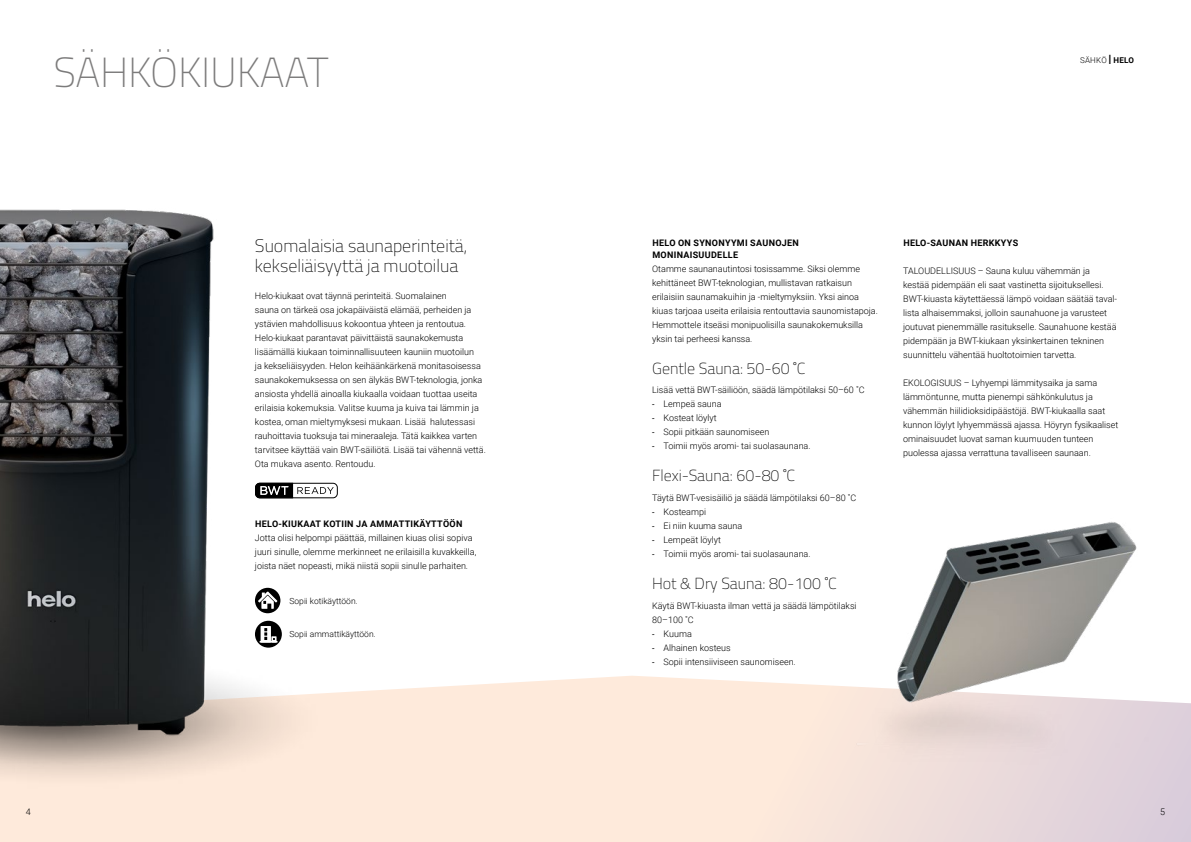
<style>
.page{position:relative;width:1191px;height:842px;background:#fff}
.page>*{position:absolute;margin:0;border:0;box-sizing:border-box;transform-origin:0 0}
.t1{font:100 42px "Titillium";letter-spacing:-.005em;color:#7c7b7b}
.t2{font:100 18px/20px "Titillium";color:#000}
.t3{font:100 16px "Titillium";color:#000}
.t4{font:300 9px/14px "Roboto";color:#000}
.t5{font:700 9px/12px "Roboto";letter-spacing:.035em;color:#000}
.t6{font:300 8.5px "Roboto";color:#000}
.t7{font:300 8px "Roboto";letter-spacing:.035em;color:#000}
.s1{font-weight:700;font-size:12.8px}
.s2{font-weight:700}
.s3{font-family:"Arial Narrow";font-weight:400}
</style>
<div class="page">
<svg style="left:481px;top:676px;width:710px;height:166px;background:#f6e4db"></svg>
<img style="left:0;top:209px;width:481px;height:633px">
<img style="left:809px;top:522px;width:382px;height:246px">
<div style="left:255px;top:483px;width:82px;height:15px;border:1px solid #000;border-radius:4px"></div>
<svg style="left:255px;top:483px;width:79px;height:15px"></svg>
<div style="left:255px;top:588px;width:25px;height:25px;background:#000;border-radius:50%"></div>
<svg style="left:258px;top:591px;width:19px;height:18px"></svg>
<div style="left:255px;top:621px;width:27px;height:27px;background:#000;border-radius:50%"></div>
<div style="left:260px;top:626px;width:11px;height:17px;background:#fff"></div>
<svg style="left:259px;top:628px;width:19px;height:15px"></svg>
<h1 class="t1" style="left:54px;top:42px;width:277px">SÄHKÖKIUKAAT</h1>
<h2 class="t2" style="left:255px;top:235px;width:214px">Suomalaisia saunaperinteitä, kekseliäisyyttä ja muotoilua</h2>
<p class="t4" style="left:255px;top:289px;width:232px">Helo-kiukaat ovat täynnä perinteitä. Suomalainen<br>sauna on tärkeä osa jokapäiväistä elämää, perheiden ja ystävien mahdollisuus kokoontua yhteen ja rentoutua.<br>Helo-kiukaat parantavat päivittäistä saunakokemusta lisäämällä kiukaan toiminnallisuuteen kauniin muotoilun<br>ja kekseliäisyyden. Helon keihäänkärkenä monitasoisessa saunakokemuksessa on sen älykäs BWT-teknologia, jonka ansiosta yhdellä ainoalla kiukaalla voidaan tuottaa useita erilaisia kokemuksia. Valitse kuuma ja kuiva tai lämmin ja kostea, oman mieltymyksesi mukaan. Lisää halutessasi rauhoittavia tuoksuja tai mineraaleja. Tätä kaikkea varten tarvitsee käyttää vain BWT-säiliötä. Lisää tai vähennä vettä.<br>Ota mukava asento. Rentoudu.</p>
<p class="t5" style="left:255px;top:518px;width:209px">HELO-KIUKAAT KOTIIN JA AMMATTIKÄYTTÖÖN</p>
<p class="t4" style="left:255px;top:531px;width:223px">Jotta olisi helpompi päättää, millainen kiuas olisi sopiva juuri sinulle, olemme merkinneet ne erilaisilla kuvakkeilla, joista näet nopeasti, mikä niistä sopii sinulle parhaiten.</p>
<p class="t6" style="left:289px;top:595px;width:70px">Sopii kotikäyttöön.</p>
<p class="t6" style="left:289px;top:628px;width:88px">Sopii ammattikäyttöön.</p>
<p class="t7" style="left:1080px;top:54px;width:56px">SÄHKÖ <span class="s1">I</span> <span class="s2">HELO</span></p>
<p class="t5" style="left:652px;top:236px;width:148px">HELO ON SYNONYYMI SAUNOJEN<br>MONINAISUUDELLE</p>
<p class="t4" style="left:652px;top:261px;width:227px">Otamme saunanautintosi tosissamme. Siksi olemme kehittäneet BWT-teknologian, mullistavan ratkaisun erilaisiin saunamakuihin ja -mieltymyksiin. Yksi ainoa kiuas tarjoaa useita erilaisia rentouttavia saunomistapoja.<br>Hemmottele itseäsi monipuolisilla saunakokemuksilla yksin tai perheesi kanssa.</p>
<h3 class="t3" style="left:652px;top:357px;width:155px">Gentle Sauna: 50-60 ˚C</h3>
<p class="t4" style="left:652px;top:383px;width:214px">Lisää vettä BWT-säiliöön, säädä lämpötilaksi 50–60 ˚C</p>
<p class="t4" style="left:652px;top:397px;width:71px"><span class="s3">-</span> Lempeä sauna</p>
<p class="t4" style="left:652px;top:411px;width:66px"><span class="s3">-</span> Kosteat löylyt</p>
<p class="t4" style="left:652px;top:425px;width:119px"><span class="s3">-</span> Sopii pitkään saunomiseen</p>
<p class="t4" style="left:652px;top:439px;width:160px"><span class="s3">-</span> Toimii myös aromi- tai suolasaunana.</p>
<h3 class="t3" style="left:652px;top:464px;width:145px">Flexi-Sauna: 60-80 ˚C</h3>
<p class="t4" style="left:652px;top:490px;width:206px">Täytä BWT-vesisäiliö ja säädä lämpötilaksi 60–80 ˚C</p>
<p class="t4" style="left:652px;top:504px;width:55px"><span class="s3">-</span> Kosteampi</p>
<p class="t4" style="left:652px;top:518px;width:92px"><span class="s3">-</span> Ei niin kuuma sauna</p>
<p class="t4" style="left:652px;top:532px;width:70px"><span class="s3">-</span> Lempeät löylyt</p>
<p class="t4" style="left:652px;top:546px;width:160px"><span class="s3">-</span> Toimii myös aromi- tai suolasaunana.</p>
<h3 class="t3" style="left:652px;top:572px;width:186px">Hot &amp; Dry Sauna: 80-100 ˚C</h3>
<p class="t4" style="left:652px;top:598px;width:206px">Käytä BWT-kiuasta ilman vettä ja säädä lämpötilaksi<br>80–100 ˚C</p>
<p class="t4" style="left:652px;top:626px;width:41px"><span class="s3">-</span> Kuuma</p>
<p class="t4" style="left:652px;top:640px;width:80px"><span class="s3">-</span> Alhainen kosteus</p>
<p class="t4" style="left:652px;top:654px;width:145px"><span class="s3">-</span> Sopii intensiiviseen saunomiseen.</p>
<p class="t5" style="left:903px;top:236px;width:116px">HELO-SAUNAN HERKKYYS</p>
<p class="t4" style="left:903px;top:263px;width:215px">TALOUDELLISUUS – Sauna kuluu vähemmän ja kestää pidempään eli saat vastinetta sijoituksellesi.<br>BWT-kiuasta käytettäessä lämpö voidaan säätää taval&shy;lista alhaisemmaksi, jolloin saunahuone ja varusteet joutuvat pienemmälle rasitukselle. Saunahuone kestää pidempään ja BWT-kiukaan yksinkertainen tekninen suunnittelu vähentää huoltotoimien tarvetta.</p>
<p class="t4" style="left:903px;top:375px;width:217px">EKOLOGISUUS – Lyhyempi lämmitysaika ja sama lämmöntunne, mutta pienempi sähkönkulutus ja vähemmän hiilidioksidipäästöjä. BWT-kiukaalla saat kunnon löylyt lyhyemmässä ajassa. Höyryn fysikaaliset ominaisuudet luovat saman kuumuuden tunteen puolessa ajassa verrattuna tavalliseen saunaan.</p>
<p class="t4" style="left:26px;top:804px;width:6px">4</p>
<p class="t4" style="left:1160px;top:804px;width:6px">5</p>
</div>
